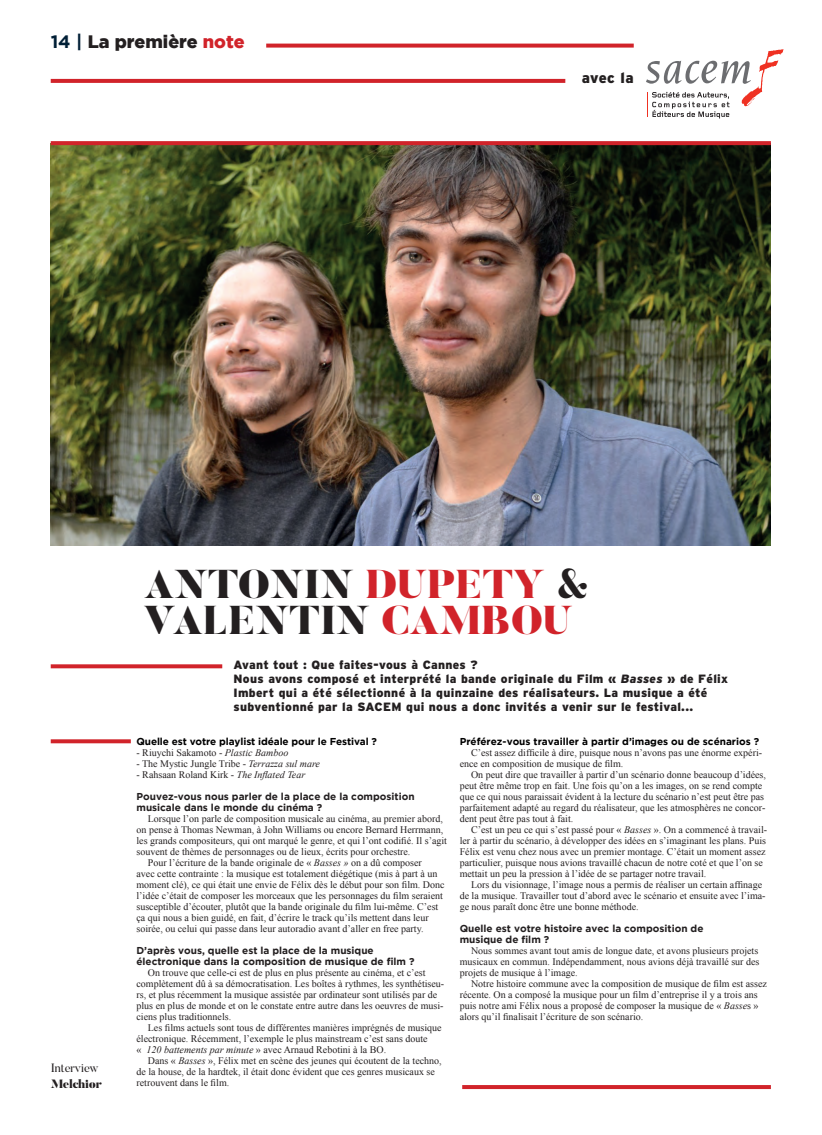
<style>
.page{position:relative;width:822px;height:1135px;background:#fff}
.page>*{position:absolute;margin:0;border:0;box-sizing:border-box;transform-origin:0 0}
.t1{font:900 40px/36px "Butler";color:#231f20}
.t2{font:900 18px "Gotham";color:#231f20}
.t3{font:900 14.8px "Interstate";letter-spacing:.015em;color:#231f20}
.t4{font:900 12px/14px "Interstate";letter-spacing:.025em;color:#231f20}
.t5{font:12px "Butler";color:#231f20}
.t6{font:900 12px "Butler";letter-spacing:-.02em;color:#231f20}
.t7{font:10px/11px "Times New Roman";color:#231f20}
.t8{font:700 10px/11px "Gotham";color:#231f20}
.t9{font:700 10px "Gotham";color:#000001}
.s1{font-weight:700;color:#001f36}
.s2{color:#d1232a}
.s3{font-style:italic}
</style>
<div class="page">
<img style="left:51px;top:145px;width:720px;height:400px">
<svg style="left:51px;top:739px;width:80px;height:4px"></svg>
<svg style="left:462px;top:1085px;width:309px;height:3px"></svg>
<svg style="left:51px;top:664px;width:171px;height:4px"></svg>
<svg style="left:51px;top:79px;width:514px;height:4px;fill:#d1232a"></svg>
<svg style="left:51px;top:141px;width:720px;height:4px;fill:#d1232a"></svg>
<svg style="left:266px;top:44px;width:368px;height:4px"></svg>
<svg style="left:646px;top:49px;width:137px;height:69px"></svg>
<h2 class="t2" style="left:51px;top:31px;width:195px"><span class="s1">14 |</span> La première <span class="s2">note</span></h2>
<h3 class="t3" style="left:582px;top:69px;width:53px">avec la</h3>
<h1 class="t1" style="left:144px;top:567px;width:446px">ANTONIN <span class="s2">DUPETY</span> &amp;<br>VALENTIN <span class="s2">CAMBOU</span></h1>
<p class="t5" style="left:51px;top:1059px;width:49px">Interview</p>
<p class="t6" style="left:51px;top:1075px;width:53px">Melchior</p>
<p class="t4" style="left:234px;top:657px;width:496px">Avant tout : Que faites-vous à Cannes ?<br>Nous avons composé et interprété la bande originale du Film « <span class="s3">Basses</span> » de Félix Imbert qui a été sélectionné à la quinzaine des réalisateurs. La musique a été subventionné par la SACEM qui nous a donc invités a venir sur le festival...</p>
<p class="t9" style="left:136px;top:735px;width:242px">Quelle est votre playlist idéale pour le Festival ?</p>
<p class="t7" style="left:136px;top:746px;width:153px">- Riuychi Sakamoto - <span class="s3">Plastic Bamboo</span></p>
<p class="t7" style="left:136px;top:757px;width:185px">- The Mystic Jungle Tribe - <span class="s3">Terrazza sul mare</span></p>
<p class="t7" style="left:136px;top:768px;width:170px">- Rahsaan Roland Kirk - <span class="s3">The Inflated Tear</span></p>
<p class="t8" style="left:136px;top:790px;width:280px">Pouvez-vous nous parler de la place de la composition musicale dans le monde du cinéma ?</p>
<p class="t7" style="left:148px;top:812px;width:296px">Lorsque l’on parle de composition musicale au cinéma, au premier abord,</p>
<p class="t7" style="left:136px;top:823px;width:308px">on pense à Thomas Newman, à John Williams ou encore Bernard Herrmann,</p>
<p class="t7" style="left:136px;top:834px;width:312px">les grands compositeurs, qui ont marqué le genre, et qui l’ont codifié. Il s’agit</p>
<p class="t7" style="left:136px;top:845px;width:275px">souvent de thèmes de personnages ou de lieux, écrits pour orchestre.</p>
<p class="t7" style="left:148px;top:856px;width:276px">Pour l’écriture de la bande originale de « <span class="s3">Basses »</span> on a dû composer</p>
<p class="t7" style="left:136px;top:867px;width:302px">avec cette contrainte : la musique est totalement diégétique (mis à part à un</p>
<p class="t7" style="left:136px;top:878px;width:310px">moment clé), ce qui était une envie de Félix dès le début pour son film. Donc</p>
<p class="t7" style="left:136px;top:889px;width:308px">l’idée c’était de composer les morceaux que les personnages du film seraient</p>
<p class="t7" style="left:136px;top:900px;width:303px">susceptible d’écouter, plutôt que la bande originale du film lui-même. C’est</p>
<p class="t7" style="left:136px;top:911px;width:294px">ça qui nous a bien guidé, en fait, d’écrire le track qu’ils mettent dans leur</p>
<p class="t7" style="left:136px;top:922px;width:289px">soirée, ou celui qui passe dans leur autoradio avant d’aller en free party.</p>
<p class="t8" style="left:136px;top:944px;width:279px">D’après vous, quelle est la place de la musique électronique dans la composition de musique de film ?</p>
<p class="t7" style="left:136px;top:966px;width:309px;text-indent:11px">On trouve que celle-ci est de plus en plus présente au cinéma, et c’est complètement dû à sa démocratisation. Les boîtes à rythmes, les synthétiseu&shy;rs, et plus récemment la musique assistée par ordinateur sont utilisés par de plus en plus de monde et on le constate entre autre dans les oeuvres de musi&shy;ciens plus traditionnels.</p>
<p class="t7" style="left:136px;top:1021px;width:306px;text-indent:11px">Les films actuels sont tous de différentes manières imprégnés de musique électronique. Récemment, l’exemple le plus mainstream c’est sans doute<br>« <span class="s3">120 battements par minute</span> » avec Arnaud Rebotini à la BO.</p>
<p class="t7" style="left:136px;top:1054px;width:307px;text-indent:11px">Dans « <span class="s3">Basses</span> », Félix met en scène des jeunes qui écoutent de la techno, de la house, de la hardtek, il était donc évident que ces genres musicaux se retrouvent dans le film.</p>
<p class="t9" style="left:460px;top:735px;width:301px">Préférez-vous travailler à partir d’images ou de scénarios ?</p>
<p class="t7" style="left:460px;top:746px;width:304px;text-indent:11px">C’est assez difficile à dire, puisque nous n’avons pas une énorme expéri&shy;ence en composition de musique de film.</p>
<p class="t7" style="left:460px;top:768px;width:308px;text-indent:11px">On peut dire que travailler à partir d’un scénario donne beaucoup d’idées, peut être même trop en fait. Une fois qu’on a les images, on se rend compte que ce qui nous paraissait évident à la lecture du scénario n’est peut être pas parfaitement adapté au regard du réalisateur, que les atmosphères ne concor&shy;dent peut être pas tout à fait.</p>
<p class="t7" style="left:460px;top:823px;width:309px;text-indent:11px">C’est un peu ce qui s’est passé pour « <span class="s3">Basses</span> ». On a commencé à travail&shy;ler à partir du scénario, à développer des idées en s’imaginant les plans. Puis Félix est venu chez nous avec un premier montage. C’était un moment assez particulier, puisque nous avions travaillé chacun de notre coté et que l’on se mettait un peu la pression à l’idée de se partager notre travail.</p>
<p class="t7" style="left:460px;top:878px;width:307px;text-indent:11px">Lors du visionnage, l’image nous a permis de réaliser un certain affinage de la musique. Travailler tout d’abord avec le scénario et ensuite avec l’ima&shy;ge nous paraît donc être une bonne méthode.</p>
<p class="t8" style="left:460px;top:922px;width:245px">Quelle est votre histoire avec la composition de musique de film ?</p>
<p class="t7" style="left:460px;top:944px;width:301px;text-align:justify;text-indent:11px">Nous sommes avant tout amis de longue date, et avons plusieurs projets musicaux en commun. Indépendamment, nous avions déjà travaillé sur des projets de musique à l’image.</p>
<p class="t7" style="left:460px;top:977px;width:309px;text-indent:11px">Notre histoire commune avec la composition de musique de film est assez récente. On a composé la musique pour un film d’entreprise il y a trois ans puis notre ami Félix nous a proposé de composer la musique de « <span class="s3">Basse</span>s » alors qu’il finalisait l’écriture de son scénario.</p>
</div>
